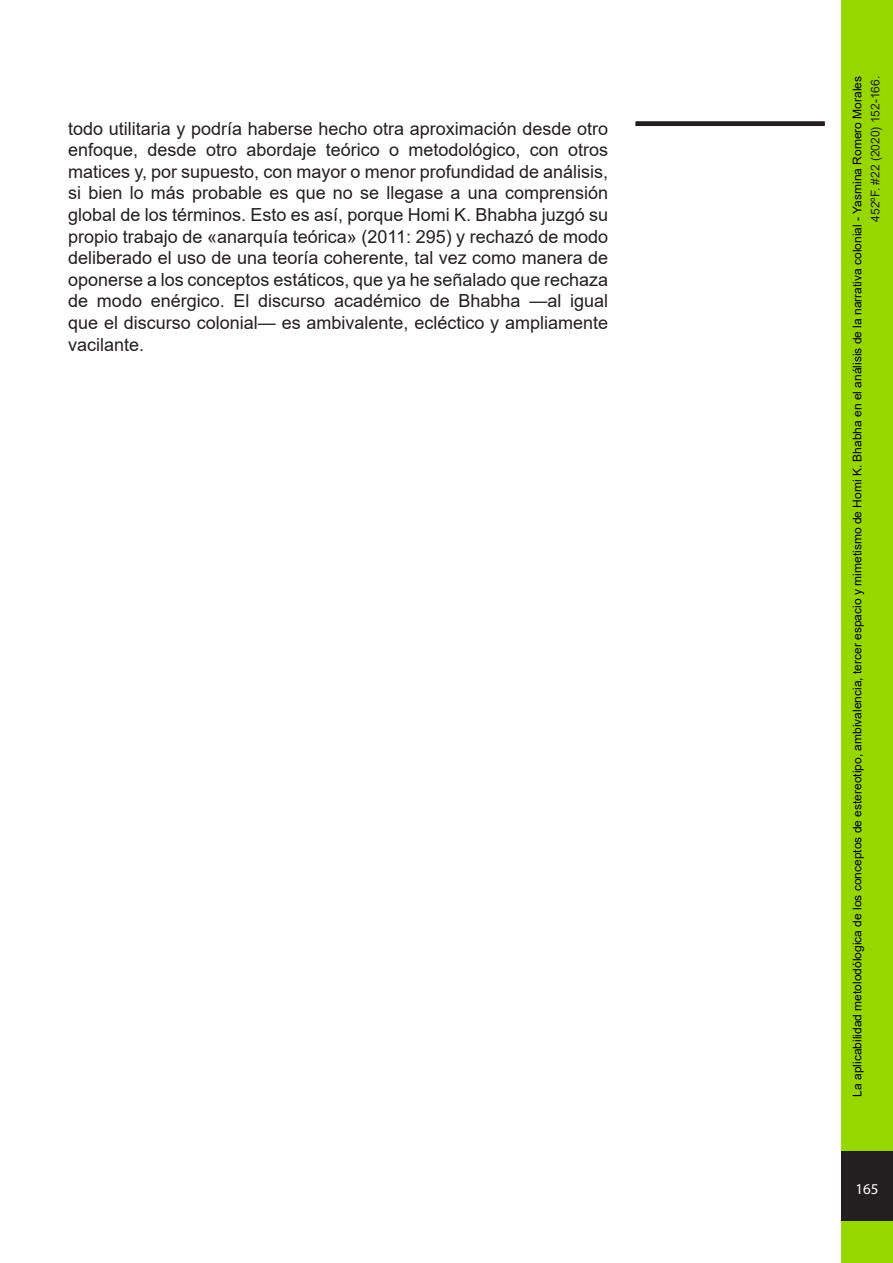
<style>
.page{position:relative;width:893px;height:1263px;background:#fff}
.page>*{position:absolute;margin:0;border:0;box-sizing:border-box;transform-origin:0 0}
.t1{font:18px/21.6px "Arial";color:#231f20;text-align:justify}
.t2{font:15px "Myriad Pro";color:#fff}
.t3{font:12px "Arial";color:#000}
.t4{font:12px "Arial";color:#231f20}
</style>
<div class="page">
<div style="left:841px;top:0;width:52px;height:1263px;background:#97d700;border:3px solid #97d700"></div>
<div style="left:841px;top:1151px;width:52px;height:70px;background:#231f20"></div>
<div style="left:636px;top:121px;width:189px;height:5px;background:#231f20"></div>
<p class="t1" style="left:68px;top:117px;width:541px">todo utilitaria y podría haberse hecho otra aproximación desde otro enfoque, desde otro abordaje teórico o metodológico, con otros matices y, por supuesto, con mayor o menor profundidad de análisis, si bien lo más probable es que no se llegase a una comprensión global de los términos. Esto es así, porque Homi K. Bhabha juzgó su propio trabajo de «anarquía teórica» (2011: 295) y rechazó de modo deliberado el uso de una teoría coherente, tal vez como manera de oponerse a los conceptos estáticos, que ya he señalado que rechaza de modo enérgico. El discurso académico de Bhabha —al igual que el discurso colonial— es ambivalente, ecléctico y ampliamente vacilante.</p>
<p class="t3" style="left:849px;top:1097px;width:1022px;rotate:-90deg">La aplicabilidad metolodólogica de los conceptos de estereotipo, ambivalencia, tercer espacio y mimetismo de Homi K. Bhabha en el análisis de la narrativa colonial - Yasmina Romero Morales</p>
<p class="t4" style="left:867px;top:222px;width:147px;rotate:-90deg">452ºF. #22 (2020) 152-166.</p>
<p class="t2" style="left:855px;top:1179px;width:25px">165</p>
</div>
